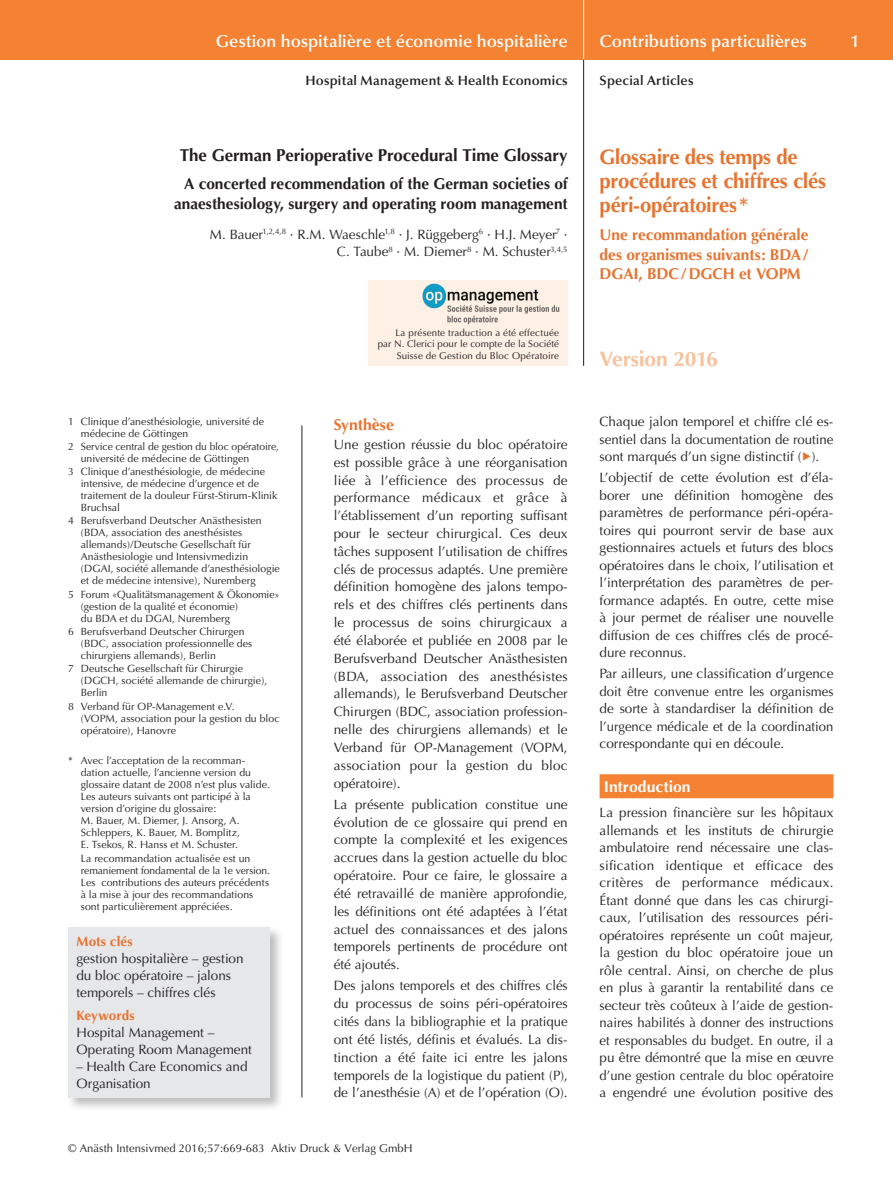
<style>
.page{position:relative;width:893px;height:1191px;background:#fff}
.page>*{position:absolute;margin:0;border:0;box-sizing:border-box;transform-origin:0 0}
.t1{font:700 21px/24px "Optima";letter-spacing:-.015em;color:#e8732f}
.t2{font:700 21px "Optima";letter-spacing:-.01em;color:#f7c29d}
.t3{font:600 17.25px "Optima";color:#fff}
.t4{font:700 17.25px "Optima";letter-spacing:-.005em;color:#231f20}
.t5{font:700 15.75px/19.5px "Optima";color:#231f20;text-align:right}
.t6{font:700 15.75px/19.5px "Optima";color:#e8732f;text-align:justify}
.t7{font:700 15.75px "Optima";color:#fff}
.t8{font:13.5px/17.9px "Optima";color:#231f20;text-align:justify}
.t9{font:600 13.5px "Optima";letter-spacing:.015em;color:#231f20}
.t10{font:700 13.5px "Optima";letter-spacing:.005em;color:#e8732f}
.t11{font:11.25px "Optima";letter-spacing:.005em;color:#231f20}
.t12{font:10.5px/12px "Optima";letter-spacing:.005em;color:#231f20}
.t13{font:9.75px/11.2px "Optima";letter-spacing:.015em;color:#231f20;text-align:right}
.s1{color:#e8732f}
</style>
<div class="page">
<div style="left:0;top:0;width:893px;height:60px;background:#f48232"></div>
<hr style="left:583px;top:0;width:1px;height:60px;background:#fff">
<hr style="left:583px;top:60px;width:1px;height:306px;background:#231f20">
<hr style="left:302px;top:425px;width:1px;height:672px;background:#231f20">
<div style="left:66px;top:925px;width:218px;height:186px;background:#231f20;opacity:.3"></div>
<div style="left:68px;top:927px;width:202px;height:170px;background:#e6e7e9"></div>
<div style="left:600px;top:774px;width:233px;height:24px;background:#f48232"></div>
<div style="left:368px;top:281px;width:200px;height:85px;background:#fef0e4"></div>
<img style="left:423px;top:283px;width:137px;height:41px">
<p class="t3" style="left:216px;top:31px;width:353px">Gestion hospitalière et économie hospitalière</p>
<p class="t3" style="left:600px;top:31px;width:209px">Contributions particulières</p>
<p class="t3" style="left:850px;top:31px;width:10px">1</p>
<p class="t9" style="left:306px;top:73px;width:264px">Hospital Management &amp; Health Economics</p>
<p class="t9" style="left:600px;top:73px;width:95px">Special Articles</p>
<p class="t4" style="left:180px;top:146px;width:389px">The German Perioperative Procedural Time Glossary</p>
<p class="t5" style="left:174px;top:175px;width:395px">A concerted recommendation of the German societies of anaesthesiology, surgery and operating room management</p>
<p class="t8" style="left:210px;top:226px;width:359px;line-height:17.2px;text-align:right">M. Bauer<sup>1,2,4,8</sup> · R.M. Waeschle<sup>1,8</sup> · J. Rüggeberg<sup>6</sup> · H.J. Meyer<sup>7</sup> ·<br>C. Taube<sup>8</sup> · M. Diemer<sup>8</sup> · M. Schuster<sup>3,4,5</sup></p>
<p class="t12" style="left:81px;top:415px;width:185px;text-indent:-13px">1 Clinique d’anesthésiologie, université de médecine de Göttingen</p>
<p class="t12" style="left:81px;top:440px;width:200px;text-indent:-13px">2 Service central de gestion du bloc opératoire, université de médecine de Göttingen</p>
<p class="t12" style="left:81px;top:465px;width:198px;text-indent:-13px">3 Clinique d’anesthésiologie, de médecine intensive, de médecine d’urgence et de traitement de la douleur Fürst-Stirum-Klinik Bruchsal</p>
<p class="t12" style="left:81px;top:515px;width:200px;text-indent:-13px">4 Berufsverband Deutscher Anästhesisten (BDA, association des anesthésistes allemands)/Deutsche Gesellschaft für Anästhesiologie und Intensivmedizin (DGAI, société allemande d’anesthésiologie et de médecine intensive), Nuremberg</p>
<p class="t12" style="left:81px;top:588px;width:200px;text-indent:-13px">5 Forum «Qualitätsmanagement &amp; Ökonomie» (gestion de la qualité et économie)<br>du BDA et du DGAI, Nuremberg</p>
<p class="t12" style="left:81px;top:625px;width:173px;text-indent:-13px">6 Berufsverband Deutscher Chirurgen (BDC, association professionnelle des chirurgiens allemands), Berlin</p>
<p class="t12" style="left:81px;top:663px;width:188px;text-indent:-13px">7 Deutsche Gesellschaft für Chirurgie (DGCH, société allemande de chirurgie),<br>Berlin</p>
<p class="t12" style="left:81px;top:700px;width:200px;text-indent:-13px">8 Verband für OP-Management e.V.<br>(VOPM, association pour la gestion du bloc opératoire), Hanovre</p>
<p class="t12" style="left:81px;top:754px;width:191px;text-indent:-13px">* Avec l’acceptation de la recomman&shy;dation actuelle, l’ancienne version du glossaire datant de 2008 n’est plus valide.<br>Les auteurs suivants ont participé à la version d’origine du glossaire:<br>M. Bauer, M. Diemer, J. Ansorg, A.<br>Schleppers, K. Bauer, M. Bomplitz,<br>E. Tsekos, R. Hanss et M. Schuster.</p>
<p class="t12" style="left:81px;top:853px;width:191px">La recommandation actualisée est un remaniement fondamental de la 1e version.<br>Les contributions des auteurs précédents à la mise à jour des recommandations sont particulièrement appréciées.</p>
<p class="t10" style="left:77px;top:933px;width:58px">Mots clés</p>
<p class="t8" style="left:77px;top:949px;width:169px;line-height:17px;text-align:left">gestion hospitalière – gestion du bloc opératoire – jalons temporels – chiffres clés</p>
<p class="t10" style="left:77px;top:1007px;width:60px">Keywords</p>
<p class="t8" style="left:77px;top:1024px;width:177px;line-height:17px">Hospital Management –<br>Operating Room Management</p>
<p class="t8" style="left:77px;top:1057px;width:173px;line-height:17px">– Health Care Economics and<br>Organisation</p>
<p class="t13" style="left:378px;top:327px;width:183px">La présente traduction a été effectuée<br>par N. Clerici pour le compte de la Société<br>Suisse de Gestion du Bloc Opératoire</p>
<p class="t6" style="left:334px;top:415px;width:62px">Synthèse</p>
<p class="t8" style="left:334px;top:435px;width:235px">Une gestion réussie du bloc opératoire est possible grâce à une réorganisation liée à l’efficience des processus de performance médicaux et grâce à l’établissement d’un reporting suffisant pour le secteur chirurgical. Ces deux tâches supposent l’utilisation de chiffres clés de processus adaptés. Une première définition homogène des jalons tempo&shy;rels et des chiffres clés pertinents dans le processus de soins chirurgicaux a été élaborée et publiée en 2008 par le Berufsverband Deutscher Anästhesisten (BDA, association des anesthésistes allemands), le Berufsverband Deutscher Chirurgen (BDC, association profession&shy;nelle des chirurgiens allemands) et le Verband für OP-Management (VOPM, association pour la gestion du bloc opératoire).</p>
<p class="t8" style="left:334px;top:795px;width:235px">La présente publication constitue une évolution de ce glossaire qui prend en compte la complexité et les exigences accrues dans la gestion actuelle du bloc opératoire. Pour ce faire, le glossaire a été retravaillé de manière approfondie, les définitions ont été adaptées à l’état actuel des connaissances et des jalons temporels pertinents de procédure ont été ajoutés.</p>
<p class="t8" style="left:334px;top:977px;width:235px">Des jalons temporels et des chiffres clés du processus de soins péri-opératoires cités dans la bibliographie et la pratique ont été listés, définis et évalués. La dis&shy;tinction a été faite ici entre les jalons temporels de la logistique du patient (P), de l’anesthésie (A) et de l’opération (O).</p>
<p class="t11" style="left:68px;top:1142px;width:346px">© Anästh Intensivmed 2016;57:669-683 Aktiv Druck &amp; Verlag GmbH</p>
<h1 class="t1" style="left:600px;top:145px;width:228px">Glossaire des temps de procédures et chiffres clés péri-opératoires*</h1>
<p class="t6" style="left:600px;top:225px;width:211px">Une recommandation générale des organismes suivants: BDA/ DGAI, BDC/DGCH et VOPM</p>
<h1 class="t2" style="left:600px;top:346px;width:120px">Version 2016</h1>
<p class="t8" style="left:600px;top:413px;width:235px">Chaque jalon temporel et chiffre clé es&shy;sentiel dans la documentation de routine sont marqués d’un signe distinctif (<span class="s1">▶</span>).</p>
<p class="t8" style="left:600px;top:469px;width:235px">L’objectif de cette évolution est d’éla&shy;borer une définition homogène des paramètres de performance péri-opéra&shy;toires qui pourront servir de base aux gestionnaires actuels et futurs des blocs opératoires dans le choix, l’utilisation et l’interprétation des paramètres de per&shy;formance adaptés. En outre, cette mise à jour permet de réaliser une nouvelle diffusion de ces chiffres clés de procé&shy;dure reconnus.</p>
<p class="t8" style="left:600px;top:665px;width:235px">Par ailleurs, une classification d’urgence doit être convenue entre les organismes de sorte à standardiser la définition de l’urgence médicale et de la coordination correspondante qui en découle.</p>
<p class="t7" style="left:604px;top:777px;width:88px">Introduction</p>
<p class="t8" style="left:600px;top:804px;width:235px">La pression financière sur les hôpitaux allemands et les instituts de chirurgie ambulatoire rend nécessaire une clas&shy;sification identique et efficace des critères de performance médicaux.<br>Étant donné que dans les cas chirurgi&shy;caux, l’utilisation des ressources péri&shy;opératoires représente un coût majeur, la gestion du bloc opératoire joue un rôle central. Ainsi, on cherche de plus en plus à garantir la rentabilité dans ce secteur très coûteux à l’aide de gestion&shy;naires habilités à donner des instructions et responsables du budget. En outre, il a pu être démontré que la mise en œuvre d’une gestion centrale du bloc opératoire a engendré une évolution positive des</p>
</div>
